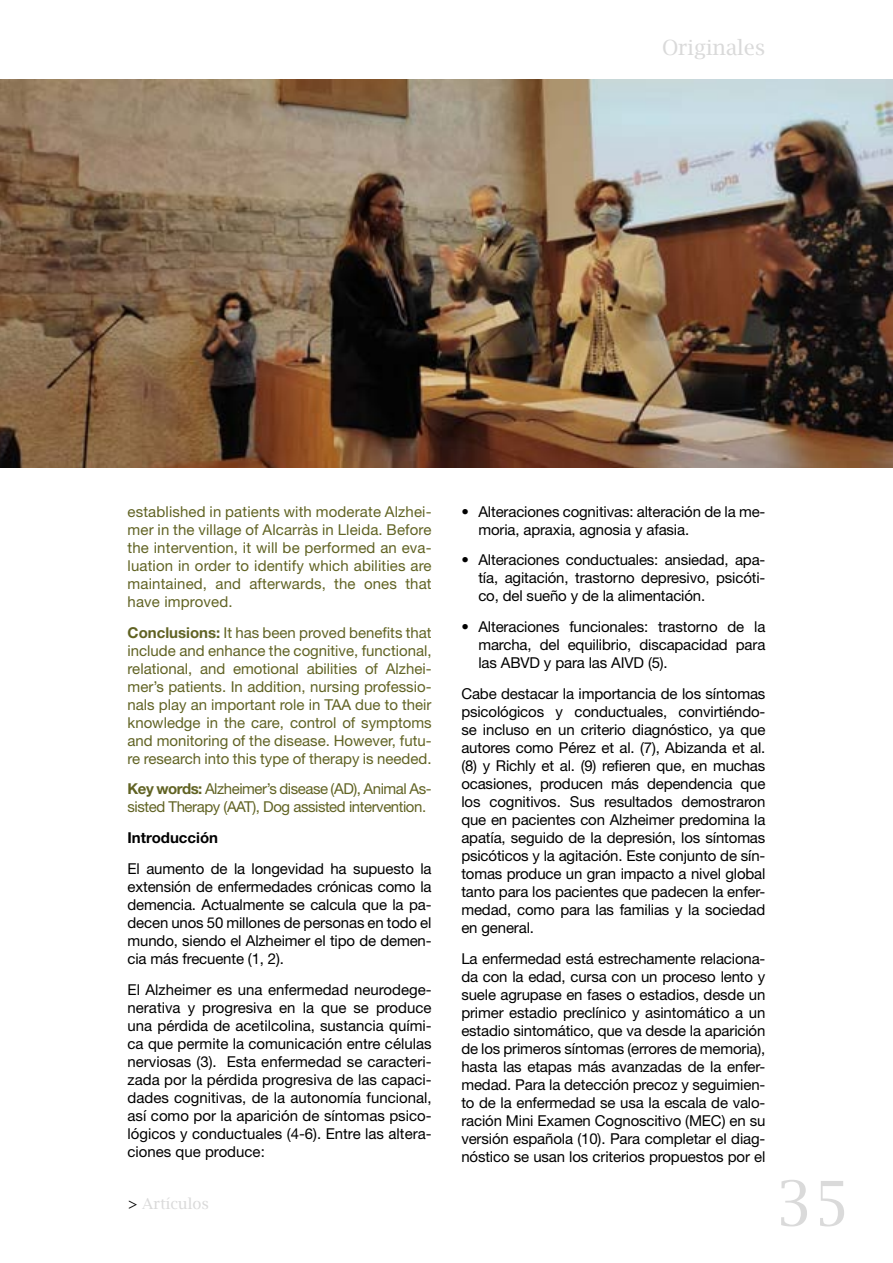
<style>
.page{position:relative;width:893px;height:1263px;background:#fff}
.page>*{position:absolute;margin:0;border:0;box-sizing:border-box;transform-origin:0 0}
.t1{font:61.5px "Lucida Bright";color:#dadada}
.t2{font:21px "Lucida Bright";color:#dadada}
.t3{font:15px/18px "Helvetica Neue LT Std";letter-spacing:-.01em;color:#000;text-align:justify}
.t4{font:15px/18px "Helvetica Neue LT Std";color:#616324;text-align:justify}
.t5{font:15px/18px "Helvetica Neue LT Std";letter-spacing:-.03em;color:#616324}
.t6{font:700 15px "Helvetica Neue LT Std";color:#000}
.t7{font:15px "Lucida Bright";color:#dadada}
.s1{font-weight:700}
.s2{color:#000}
</style>
<div class="page">
<img style="left:0;top:79px;width:893px;height:389px">
<h2 class="t2" style="left:662px;top:36px;width:105px">Originales</h2>
<p class="t4" style="left:128px;top:502px;width:306px">established in patients with moderate Alzhei&shy;mer in the village of Alcarràs in Lleida. Before the intervention, it will be performed an eva&shy;luation in order to identify which abilities are maintained, and afterwards, the ones that have improved.</p>
<p class="t4" style="left:128px;top:623px;width:306px"><span class="s1">Conclusions:</span> It has been proved benefits that include and enhance the cognitive, functional, relational, and emotional abilities of Alzhei&shy;mer’s patients. In addition, nursing professio&shy;nals play an important role in TAA due to their knowledge in the care, control of symptoms and monitoring of the disease. However, futu&shy;re research into this type of therapy is needed.</p>
<p class="t5" style="left:128px;top:780px;width:305px"><span class="s1">Key words:</span> Alzheimer’s disease (AD), Animal As&shy;sisted Therapy (AAT), Dog assisted intervention.</p>
<p class="t6" style="left:128px;top:828px;width:92px">Introducción</p>
<p class="t3" style="left:128px;top:859px;width:306px">El aumento de la longevidad ha supuesto la extensión de enfermedades crónicas como la demencia. Actualmente se calcula que la pa&shy;decen unos 50 millones de personas en todo el mundo, siendo el Alzheimer el tipo de demen&shy;cia más frecuente (1, 2).</p>
<p class="t3" style="left:128px;top:980px;width:306px">El Alzheimer es una enfermedad neurodege&shy;nerativa y progresiva en la que se produce una pérdida de acetilcolina, sustancia quími&shy;ca que permite la comunicación entre células nerviosas (3). Esta enfermedad se caracteri&shy;zada por la pérdida progresiva de las capaci&shy;dades cognitivas, de la autonomía funcional, así como por la aparición de síntomas psico&shy;lógicos y conductuales (4-6). Entre las altera&shy;ciones que produce:</p>
<p class="t7" style="left:129px;top:1195px;width:82px"><span class="s2">&gt;</span> Artículos</p>
<p class="t3" style="left:478px;top:502px;width:289px;text-indent:-17px">• Alteraciones cognitivas: alteración de la me&shy;moria, apraxia, agnosia y afasia.</p>
<p class="t3" style="left:478px;top:551px;width:289px;text-indent:-17px">• Alteraciones conductuales: ansiedad, apa&shy;tía, agitación, trastorno depresivo, psicóti&shy;co, del sueño y de la alimentación.</p>
<p class="t3" style="left:478px;top:618px;width:289px;text-indent:-17px">• Alteraciones funcionales: trastorno de la marcha, del equilibrio, discapacidad para las ABVD y para las AIVD (5).</p>
<p class="t3" style="left:461px;top:684px;width:306px">Cabe destacar la importancia de los síntomas psicológicos y conductuales, convirtiéndo&shy;se incluso en un criterio diagnóstico, ya que autores como Pérez et al. (7), Abizanda et al. (8) y Richly et al. (9) refieren que, en muchas ocasiones, producen más dependencia que los cognitivos. Sus resultados demostraron que en pacientes con Alzheimer predomina la apatía, seguido de la depresión, los síntomas psicóticos y la agitación. Este conjunto de sín&shy;tomas produce un gran impacto a nivel global tanto para los pacientes que padecen la enfer&shy;medad, como para las familias y la sociedad en general.</p>
<p class="t3" style="left:461px;top:949px;width:306px">La enfermedad está estrechamente relaciona&shy;da con la edad, cursa con un proceso lento y suele agrupase en fases o estadios, desde un primer estadio preclínico y asintomático a un estadio sintomático, que va desde la aparición de los primeros síntomas (errores de memoria), hasta las etapas más avanzadas de la enfer&shy;medad. Para la detección precoz y seguimien&shy;to de la enfermedad se usa la escala de valo&shy;ración Mini Examen Cognoscitivo (MEC) en su versión española (10). Para completar el diag&shy;nóstico se usan los criterios propuestos por el</p>
<h1 class="t1" style="left:776px;top:1168px;width:76px">35</h1>
</div>
